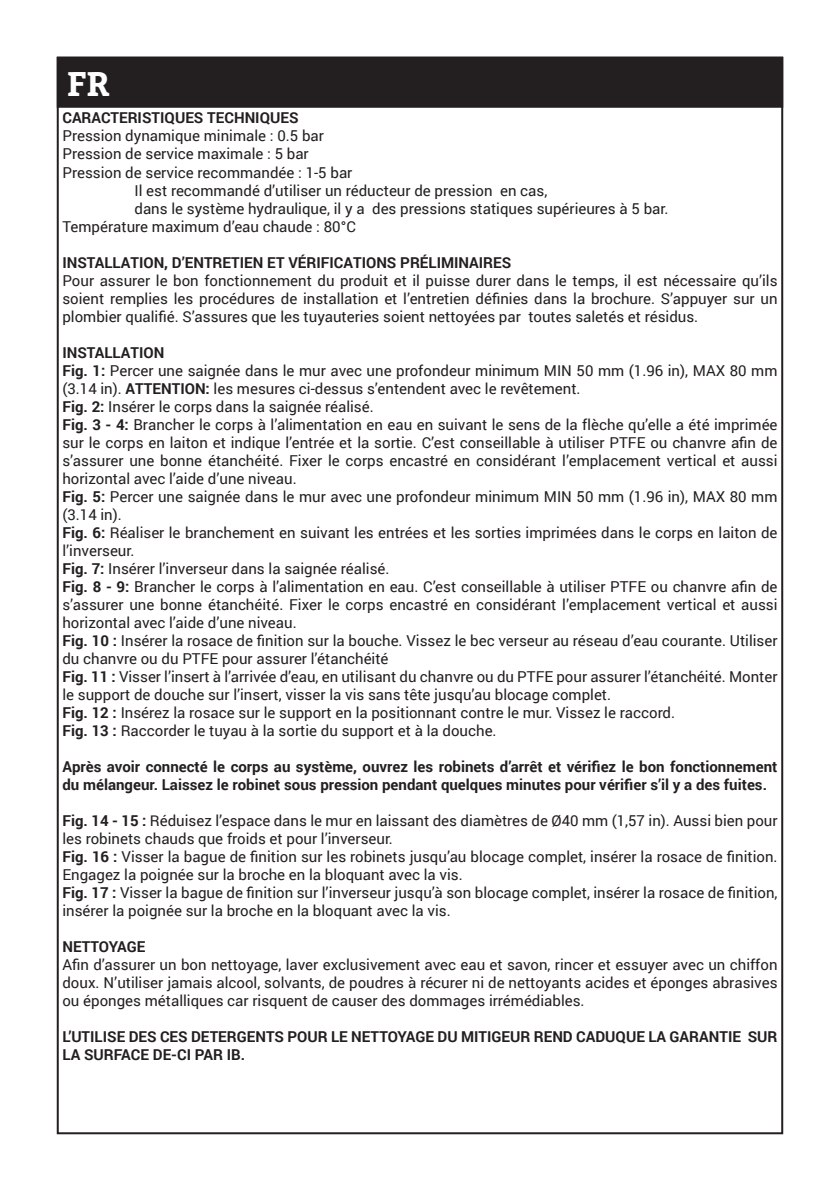
<style>
.page{position:relative;width:840px;height:1191px;background:#fff}
.page>*{position:absolute;margin:0;border:0;box-sizing:border-box;transform-origin:0 0}
.t1{font:700 34px "Bitter";color:#fff}
.t2{font:15px/18px "Roboto";color:#231f20}
.t3{font:700 15px/18px "Roboto";color:#231f20}
.s1{font-weight:700}
</style>
<div class="page">
<div style="left:58px;top:58px;width:723px;height:49px;background:#231f20"></div>
<div style="left:57px;top:57px;width:725px;height:51px;border:2px solid #231f20"></div>
<p class="t1" style="left:67px;top:63px;width:44px">FR</p>
<p class="t3" style="left:62px;top:109px;width:237px">CARACTERISTIQUES TECHNIQUES</p>
<p class="t2" style="left:62px;top:127px;width:263px">Pression dynamique minimale : 0.5 bar</p>
<p class="t2" style="left:62px;top:145px;width:248px">Pression de service maximale : 5 bar</p>
<p class="t2" style="left:62px;top:163px;width:291px">Pression de service recommandée : 1-5 bar</p>
<p class="t2" style="left:134px;top:181px;width:414px">Il est recommandé d’utiliser un réducteur de pression en cas,</p>
<p class="t2" style="left:134px;top:199px;width:535px">dans le système hydraulique, il y a des pressions statiques supérieures à 5 bar.</p>
<p class="t2" style="left:62px;top:217px;width:295px">Température maximum d’eau chaude : 80°C</p>
<p class="t3" style="left:62px;top:253px;width:450px">INSTALLATION, D’ENTRETIEN ET VÉRIFICATIONS PRÉLIMINAIRES</p>
<p class="t2" style="left:62px;top:271px;width:716px;text-align:justify">Pour assurer le bon fonctionnement du produit et il puisse durer dans le temps, il est nécessaire qu’ils soient remplies les procédures de installation et l’entretien définies dans la brochure. S’appuyer sur un plombier qualifié. S’assures que les tuyauteries soient nettoyées par toutes saletés et résidus.</p>
<p class="t3" style="left:62px;top:343px;width:103px">INSTALLATION</p>
<p class="t2" style="left:62px;top:361px;width:716px"><span class="s1">Fig. 1:</span> Percer une saignée dans le mur avec une profondeur minimum MIN 50 mm (1.96 in), MAX 80 mm (3.14 in). <span class="s1">ATTENTION:</span> les mesures ci-dessus s’entendent avec le revêtement.</p>
<p class="t2" style="left:62px;top:397px;width:313px"><span class="s1">Fig. 2:</span> Insérer le corps dans la saignée réalisé.</p>
<p class="t2" style="left:62px;top:415px;width:716px;text-align:justify"><span class="s1">Fig. 3 - 4:</span> Brancher le corps à l’alimentation en eau en suivant le sens de la flèche qu’elle a été imprimée sur le corps en laiton et indique l’entrée et la sortie. C’est conseillable à utiliser PTFE ou chanvre afin de s’assurer une bonne étanchéité. Fixer le corps encastré en considérant l’emplacement vertical et aussi horizontal avec l’aide d’une niveau.</p>
<p class="t2" style="left:62px;top:487px;width:716px"><span class="s1">Fig. 5:</span> Percer une saignée dans le mur avec une profondeur minimum MIN 50 mm (1.96 in), MAX 80 mm (3.14 in).</p>
<p class="t2" style="left:62px;top:523px;width:716px"><span class="s1">Fig. 6:</span> Réaliser le branchement en suivant les entrées et les sorties imprimées dans le corps en laiton de l’inverseur.</p>
<p class="t2" style="left:62px;top:559px;width:328px"><span class="s1">Fig. 7:</span> Insérer l’inverseur dans la saignée réalisé.</p>
<p class="t2" style="left:62px;top:577px;width:716px;text-align:justify"><span class="s1">Fig. 8 - 9:</span> Brancher le corps à l’alimentation en eau. C’est conseillable à utiliser PTFE ou chanvre afin de s’assurer une bonne étanchéité. Fixer le corps encastré en considérant l’emplacement vertical et aussi horizontal avec l’aide d’une niveau.</p>
<p class="t2" style="left:62px;top:631px;width:716px"><span class="s1">Fig. 10 :</span> Insérer la rosace de finition sur la bouche. Vissez le bec verseur au réseau d’eau courante. Utiliser du chanvre ou du PTFE pour assurer l’étanchéité</p>
<p class="t2" style="left:62px;top:667px;width:716px"><span class="s1">Fig. 11 :</span> Visser l’insert à l’arrivée d’eau, en utilisant du chanvre ou du PTFE pour assurer l’étanchéité. Monter le support de douche sur l’insert, visser la vis sans tête jusqu’au blocage complet.</p>
<p class="t2" style="left:62px;top:703px;width:614px"><span class="s1">Fig. 12 :</span> Insérez la rosace sur le support en la positionnant contre le mur. Vissez le raccord.</p>
<p class="t2" style="left:62px;top:721px;width:435px"><span class="s1">Fig. 13 :</span> Raccorder le tuyau à la sortie du support et à la douche.</p>
<p class="t3" style="left:62px;top:757px;width:716px">Après avoir connecté le corps au système, ouvrez les robinets d’arrêt et vérifiez le bon fonctionnement du mélangeur. Laissez le robinet sous pression pendant quelques minutes pour vérifier s’il y a des fuites.</p>
<p class="t2" style="left:62px;top:811px;width:716px"><span class="s1">Fig. 14 - 15 :</span> Réduisez l’espace dans le mur en laissant des diamètres de Ø40 mm (1,57 in). Aussi bien pour les robinets chauds que froids et pour l’inverseur.</p>
<p class="t2" style="left:62px;top:847px;width:716px"><span class="s1">Fig. 16 :</span> Visser la bague de finition sur les robinets jusqu’au blocage complet, insérer la rosace de finition.<br>Engagez la poignée sur la broche en la bloquant avec la vis.</p>
<p class="t2" style="left:62px;top:883px;width:716px"><span class="s1">Fig. 17 :</span> Visser la bague de finition sur l’inverseur jusqu’à son blocage complet, insérer la rosace de finition, insérer la poignée sur la broche en la bloquant avec la vis.</p>
<p class="t3" style="left:62px;top:937px;width:84px">NETTOYAGE</p>
<p class="t2" style="left:62px;top:955px;width:716px;text-align:justify">Afin d’assurer un bon nettoyage, laver exclusivement avec eau et savon, rincer et essuyer avec un chiffon doux. N’utiliser jamais alcool, solvants, de poudres à récurer ni de nettoyants acides et éponges abrasives ou éponges métalliques car risquent de causer des dommages irrémédiables.</p>
<p class="t3" style="left:62px;top:1027px;width:716px">L’UTILISE DES CES DETERGENTS POUR LE NETTOYAGE DU MITIGEUR REND CADUQUE LA GARANTIE SUR<br>LA SURFACE DE-CI PAR IB.</p>
</div>
